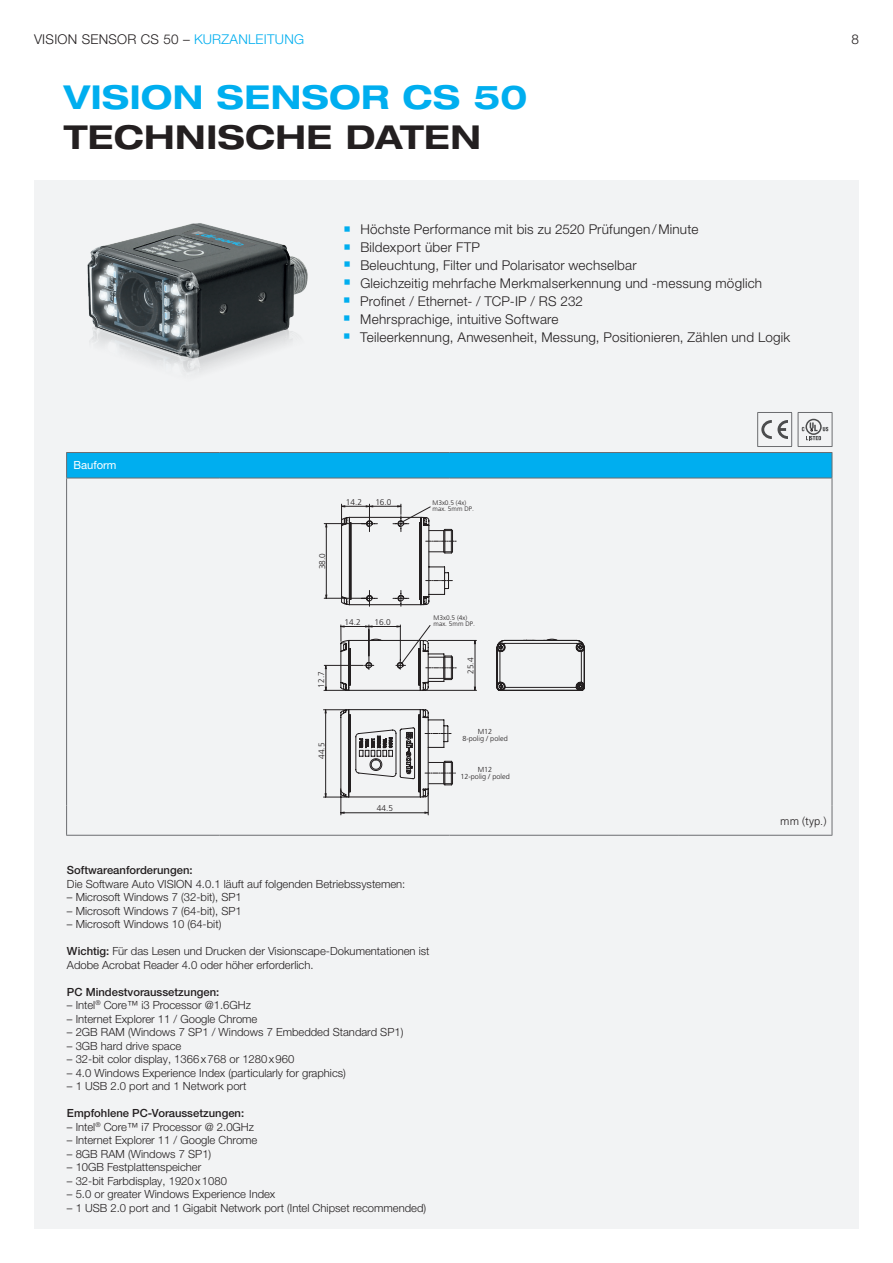
<style>
.page{position:relative;width:893px;height:1263px;background:#fff}
.page>*{position:absolute;margin:0;border:0;box-sizing:border-box;transform-origin:0 0}
.t1{font:700 expanded 33px "Helvetica Neue LTW1 G";letter-spacing:.02em;color:#00aeef}
.t2{font:700 expanded 33px "Helvetica Neue LTW1 G";letter-spacing:.015em;color:#231f20}
.t3{font:300 13.5px "Helvetica Neue LTW1 G";letter-spacing:.015em;color:#231f20}
.t4{font:300 11.25px/13.5px "Helvetica Neue LTW1 G";color:#231f20}
.t5{font:500 11.25px "Helvetica Neue LTW1 G";color:#231f20}
.t6{font:300 11.25px "Frutiger LT";color:#231f20}
.t7{font:11.25px "Helvetica Neue LTW1 G";color:#fff}
.t8{font:300 8.25px "Frutiger LT";color:#231f20}
.t9{font:300 7.35px/7.6px "Frutiger LT";color:#231f20;text-align:center}
.t10{font:300 6.6px/6.8px "Frutiger LT";color:#231f20}
.s1{color:#00aeef}
.s2{font-weight:500}
</style>
<div class="page">
<div style="left:34px;top:181px;width:825px;height:1048px;background:#f2f3f4"></div>
<svg style="left:67px;top:479px;width:612px;height:356px"></svg>
<svg style="left:679px;top:479px;width:153px;height:356px"></svg>
<svg style="left:66px;top:452px;width:767px;height:26px;background:#06aae7"></svg>
<hr style="left:66px;top:478px;width:154px;height:1px;background:#6c6d70">
<hr style="left:66px;top:478px;width:1px;height:327px;background:#6c6d70">
<hr style="left:220px;top:478px;width:229px;height:1px;background:#6c6d70">
<hr style="left:449px;top:478px;width:230px;height:1px;background:#6c6d70">
<hr style="left:679px;top:478px;width:153px;height:1px;background:#6c6d70">
<hr style="left:832px;top:478px;width:1px;height:327px;background:#6c6d70">
<hr style="left:66px;top:805px;width:1px;height:30px;background:#6c6d70">
<hr style="left:832px;top:805px;width:1px;height:30px;background:#6c6d70">
<hr style="left:66px;top:835px;width:154px;height:1px;background:#6c6d70">
<hr style="left:220px;top:835px;width:229px;height:1px;background:#6c6d70">
<hr style="left:449px;top:835px;width:230px;height:1px;background:#6c6d70">
<hr style="left:679px;top:835px;width:153px;height:1px;background:#6c6d70">
<svg style="left:323px;top:504px;width:154px;height:311px"></svg>
<svg style="left:325px;top:506px;width:150px;height:307px"></svg>
<svg style="left:340px;top:516px;width:245px;height:282px"></svg>
<svg style="left:359px;top:732px;width:53px;height:42px"></svg>
<svg style="left:426px;top:580px;width:26px;height:1px"></svg>
<svg style="left:426px;top:528px;width:31px;height:26px"></svg>
<svg style="left:426px;top:655px;width:31px;height:26px"></svg>
<svg style="left:425px;top:733px;width:26px;height:1px"></svg>
<svg style="left:425px;top:760px;width:31px;height:26px"></svg>
<img style="left:67px;top:223px;width:251px;height:241px">
<hr style="left:757px;top:412px;width:35px;height:1px;background:#6c6d70">
<hr style="left:757px;top:413px;width:1px;height:33px;background:#6c6d70">
<hr style="left:791px;top:413px;width:1px;height:33px;background:#6c6d70">
<hr style="left:798px;top:412px;width:34px;height:1px;background:#6c6d70">
<hr style="left:798px;top:413px;width:1px;height:33px;background:#6c6d70">
<hr style="left:832px;top:413px;width:1px;height:33px;background:#6c6d70">
<hr style="left:757px;top:446px;width:35px;height:1px;background:#6c6d70">
<hr style="left:798px;top:446px;width:34px;height:1px;background:#6c6d70">
<svg style="left:761px;top:420px;width:27px;height:19px"></svg>
<svg style="left:802px;top:419px;width:26px;height:21px"></svg>
<p class="t3" style="left:34px;top:31px;width:272px">VISION SENSOR CS 50 – <span class="s1">KURZANLEITUNG</span></p>
<p class="t3" style="left:851px;top:31px;width:9px">8</p>
<h1 class="t1" style="left:64px;top:75px;width:465px">VISION SENSOR CS 50</h1>
<h1 class="t2" style="left:64px;top:116px;width:419px">TECHNISCHE DATEN</h1>
<p class="t7" style="left:73px;top:458px;width:45px">Bauform</p>
<p class="t3" style="left:343px;top:221px;width:356px"><span class="s1">○</span> Höchste Performance mit bis zu 2520 Prüfungen /Minute</p>
<p class="t3" style="left:343px;top:239px;width:138px"><span class="s1">○</span> Bildexport über FTP</p>
<p class="t3" style="left:343px;top:257px;width:295px"><span class="s1">○</span> Beleuchtung, Filter und Polarisator wechselbar</p>
<p class="t3" style="left:343px;top:275px;width:420px"><span class="s1">○</span> Gleichzeitig mehrfache Merkmalserkennung und -messung möglich</p>
<p class="t3" style="left:343px;top:293px;width:241px"><span class="s1">○</span> Profinet / Ethernet- / TCP-IP / RS 232</p>
<p class="t3" style="left:343px;top:311px;width:217px"><span class="s1">○</span> Mehrsprachige, intuitive Software</p>
<p class="t3" style="left:343px;top:329px;width:448px"><span class="s1">○</span> Teileerkennung, Anwesenheit, Messung, Positionieren, Zählen und Logik</p>
<p class="t8" style="left:318px;top:569px;width:18px;rotate:-90deg">38.0</p>
<p class="t8" style="left:317px;top:688px;width:18px;rotate:-90deg">12.7</p>
<p class="t8" style="left:346px;top:498px;width:18px">14.2</p>
<p class="t8" style="left:375px;top:498px;width:18px">16.0</p>
<p class="t8" style="left:345px;top:618px;width:18px">14.2</p>
<p class="t8" style="left:375px;top:618px;width:18px">16.0</p>
<p class="t8" style="left:317px;top:759px;width:18px;rotate:-90deg">44.5</p>
<p class="t8" style="left:377px;top:803px;width:18px">44.5</p>
<p class="t10" style="left:433px;top:499px;width:43px">M3x0.5 (4x) max. 5mm DP.</p>
<p class="t10" style="left:434px;top:614px;width:43px">M3x0.5 (4x) max. 5mm DP.</p>
<p class="t8" style="left:466px;top:674px;width:18px;rotate:-90deg">25.4</p>
<p class="t9" style="left:462px;top:727px;width:47px">M12<br>8-polig / poled</p>
<p class="t9" style="left:460px;top:765px;width:51px">M12<br>12-polig / poled</p>
<p class="t6" style="left:780px;top:815px;width:48px">mm (typ.)</p>
<p class="t5" style="left:67px;top:863px;width:127px">Softwareanforderungen:</p>
<p class="t4" style="left:67px;top:877px;width:340px">Die Software Auto VISION 4.0.1 läuft auf folgenden Betriebssystemen:</p>
<p class="t4" style="left:67px;top:890px;width:176px">– Microsoft Windows 7 (32-bit), SP1</p>
<p class="t4" style="left:67px;top:904px;width:176px">– Microsoft Windows 7 (64-bit), SP1</p>
<p class="t4" style="left:67px;top:917px;width:156px">– Microsoft Windows 10 (64-bit)</p>
<p class="t4" style="left:67px;top:944px;width:364px"><span class="s2">Wichtig:</span> Für das Lesen und Drucken der Visionscape-Dokumentationen ist<br>Adobe Acrobat Reader 4.0 oder höher erforderlich.</p>
<p class="t5" style="left:67px;top:985px;width:154px">PC Mindestvoraussetzungen:</p>
<p class="t4" style="left:67px;top:998px;width:185px">– Intel<sup>®</sup> Core™ i3 Processor @1.6GHz</p>
<p class="t4" style="left:67px;top:1012px;width:192px">– Internet Explorer 11 / Google Chrome</p>
<p class="t4" style="left:67px;top:1025px;width:338px">– 2GB RAM (Windows 7 SP1 / Windows 7 Embedded Standard SP1)</p>
<p class="t4" style="left:67px;top:1039px;width:116px">– 3GB hard drive space</p>
<p class="t4" style="left:67px;top:1052px;width:229px">– 32-bit color display, 1366x768 or 1280x960</p>
<p class="t4" style="left:67px;top:1066px;width:281px">– 4.0 Windows Experience Index (particularly for graphics)</p>
<p class="t4" style="left:67px;top:1079px;width:181px">– 1 USB 2.0 port and 1 Network port</p>
<p class="t5" style="left:67px;top:1106px;width:179px">Empfohlene PC-Voraussetzungen:</p>
<p class="t4" style="left:67px;top:1120px;width:189px">– Intel<sup>®</sup> Core™ i7 Processor @ 2.0GHz</p>
<p class="t4" style="left:67px;top:1133px;width:192px">– Internet Explorer 11 / Google Chrome</p>
<p class="t4" style="left:67px;top:1147px;width:146px">– 8GB RAM (Windows 7 SP1)</p>
<p class="t4" style="left:67px;top:1160px;width:136px">– 10GB Festplattenspeicher</p>
<p class="t4" style="left:67px;top:1174px;width:162px">– 32-bit Farbdisplay, 1920x1080</p>
<p class="t4" style="left:67px;top:1187px;width:210px">– 5.0 or greater Windows Experience Index</p>
<p class="t4" style="left:67px;top:1201px;width:361px">– 1 USB 2.0 port and 1 Gigabit Network port (Intel Chipset recommended)</p>
</div>
